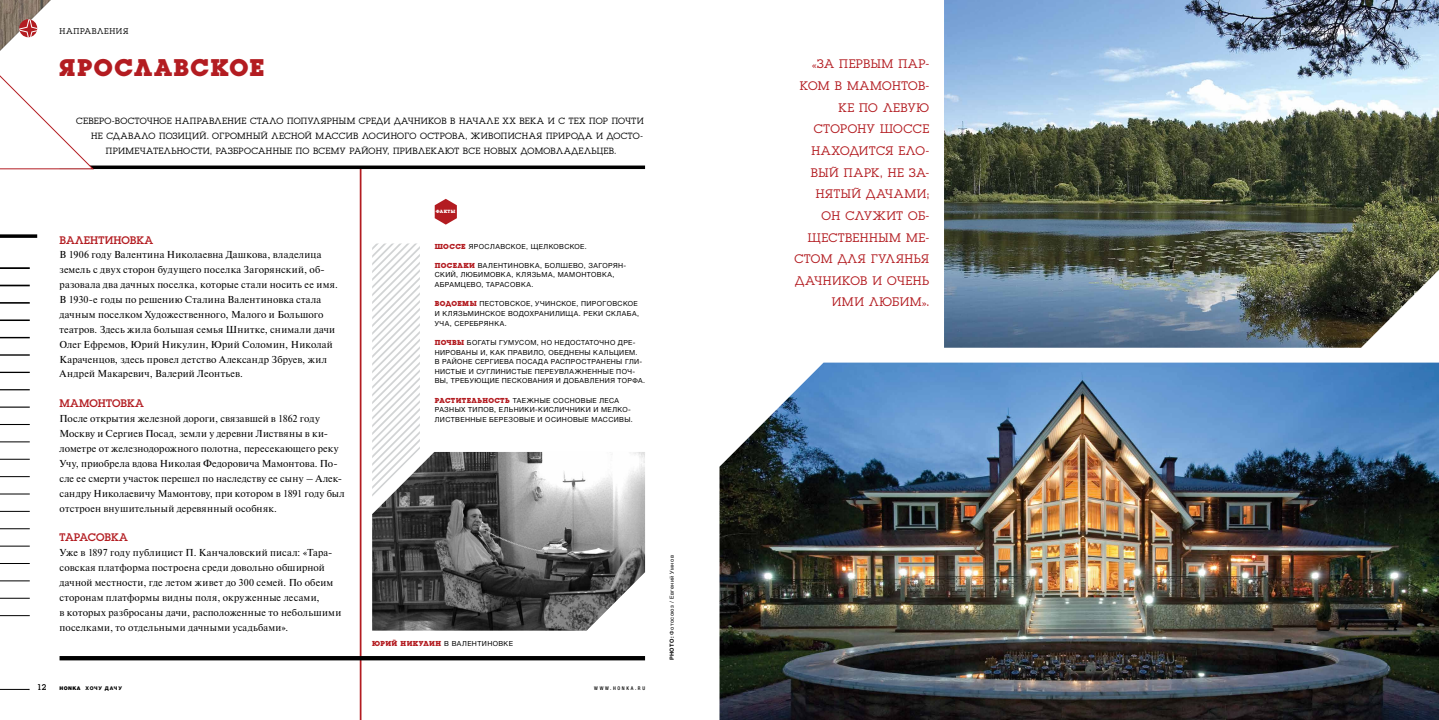
<style>
.page{position:relative;width:1439px;height:720px;background:#fff}
.page>*{position:absolute;margin:0;border:0;box-sizing:border-box;transform-origin:0 0}
.t1{font:700 25.11px "Luga";letter-spacing:.055em;color:#b31c21}
.t2{font:12.95px/21.6px "Luga";letter-spacing:.045em;color:#b31c21;text-align:right}
.t3{font:11.46px "Luga";letter-spacing:.01em;color:#b31c21}
.t4{font:10.06px/14.9px "Newton";letter-spacing:.015em;color:#000}
.t5{font:9.45px "Luga";letter-spacing:.04em;color:#000}
.t6{font:8.66px "Luga";letter-spacing:.075em;color:#000}
.t7{font:8.66px "Luga";color:#000}
.t8{font:7px/9.6px "Helvetica Neue LTW1 G";letter-spacing:.05em;color:#000}
.t9{font:5.6px "Helvetica Neue LTW1 G";letter-spacing:.07em;color:#000}
.t10{font:800 5.08px "Helvetica Neue LTW1 G";letter-spacing:.165em;color:#000}
.t11{font:500 condensed 5.08px "Helvetica Neue LTW1 G";letter-spacing:.325em;color:#000}
.t12{font:700 4.81px "Luga";letter-spacing:.07em;color:#fff}
.s1{font-family:"Luga";font-weight:700;font-size:7.52px;color:#b31c21}
.s2{font-weight:900}
.s3{font-weight:700}
</style>
<div class="page">
<svg style="left:0;top:688px;width:30px;height:2px"></svg>
<svg style="left:0;top:234px;width:37px;height:4px"></svg>
<hr style="left:0;top:267px;width:30px;height:2px;background:#000">
<hr style="left:0;top:284px;width:30px;height:2px;background:#000">
<hr style="left:0;top:302px;width:30px;height:1px;background:#000">
<hr style="left:0;top:319px;width:30px;height:2px;background:#000">
<hr style="left:0;top:337px;width:30px;height:1px;background:#000">
<hr style="left:0;top:354px;width:30px;height:1px;background:#000">
<hr style="left:0;top:371px;width:30px;height:2px;background:#000">
<hr style="left:0;top:389px;width:30px;height:1px;background:#000">
<hr style="left:0;top:406px;width:30px;height:1px;background:#000">
<hr style="left:0;top:424px;width:30px;height:1px;background:#000">
<hr style="left:0;top:441px;width:30px;height:1px;background:#000">
<hr style="left:0;top:458px;width:30px;height:1px;background:#000">
<hr style="left:0;top:476px;width:30px;height:1px;background:#000">
<hr style="left:0;top:493px;width:30px;height:1px;background:#000">
<hr style="left:0;top:511px;width:30px;height:1px;background:#000">
<hr style="left:0;top:528px;width:30px;height:1px;background:#000">
<hr style="left:0;top:545px;width:30px;height:1px;background:#000">
<hr style="left:0;top:563px;width:30px;height:1px;background:#000">
<hr style="left:0;top:580px;width:30px;height:1px;background:#000">
<hr style="left:0;top:598px;width:30px;height:1px;background:#000">
<hr style="left:0;top:615px;width:30px;height:1px;background:#000">
<img style="left:944px;top:0;width:495px;height:347px">
<img style="left:719px;top:362px;width:720px;height:357px">
<img style="left:372px;top:452px;width:273px;height:178px">
<hr style="left:360px;top:167px;width:1px;height:552px;background:#b31c21">
<svg style="left:93px;top:165px;width:552px;height:4px;background:#222"></svg>
<svg style="left:0;top:0;width:93px;height:169px"></svg>
<div style="left:60px;top:655px;width:585px;height:5px;background:#000"></div>
<svg style="left:372px;top:243px;width:48px;height:253px"></svg>
<svg style="left:435px;top:199px;width:22px;height:25px"></svg>
<p class="t6" style="left:60px;top:27px;width:70px">НАПРАВЛЕНИЯ</p>
<h1 class="t1" style="left:60px;top:55px;width:206px">ЯРОСЛАВСКОЕ</h1>
<p class="t5" style="left:76px;top:117px;width:569px">СЕВЕРО-ВОСТОЧНОЕ НАПРАВЛЕНИЕ СТАЛО ПОПУЛЯРНЫМ СРЕДИ ДАЧНИКОВ В НАЧАЛЕ XX ВЕКА И С ТЕХ ПОР ПОЧТИ</p>
<p class="t5" style="left:91px;top:132px;width:553px">НЕ СДАВАЛО ПОЗИЦИЙ. ОГРОМНЫЙ ЛЕСНОЙ МАССИВ ЛОСИНОГО ОСТРОВА, ЖИВОПИСНАЯ ПРИРОДА И ДОСТО-</p>
<p class="t5" style="left:106px;top:147px;width:511px">ПРИМЕЧАТЕЛЬНОСТИ, РАЗБРОСАННЫЕ ПО ВСЕМУ РАЙОНУ, ПРИВЛЕКАЮТ ВСЕ НОВЫХ ДОМОВЛАДЕЛЬЦЕВ.</p>
<p class="t3" style="left:60px;top:234px;width:95px">ВАЛЕНТИНОВКА</p>
<p class="t4" style="left:60px;top:247px;width:280px">В 1906 году Валентина Николаевна Дашкова, владелица земель с двух сторон будущего поселка Загорянский, об&shy;разовала два дачных поселка, которые стали носить ее имя.<br>В 1930-е годы по решению Сталина Валентиновка стала дачным поселком Художественного, Малого и Большого театров. Здесь жила большая семья Шнитке, снимали дачи Олег Ефремов, Юрий Никулин, Юрий Соломин, Николай Караченцов, здесь провел детство Александр Збруев, жил Андрей Макаревич, Валерий Леонтьев.</p>
<p class="t3" style="left:60px;top:398px;width:86px">МАМОНТОВКА</p>
<p class="t4" style="left:60px;top:411px;width:287px">После открытия железной дороги, связавшей в 1862 году Москву и Сергиев Посад, земли у деревни Листвяны в ки&shy;лометре от железнодорожного полотна, пересекающего реку Учу, приобрела вдова Николая Федоровича Мамонтова. По&shy;сле ее смерти участок перешел по наследству ее сыну – Алек&shy;сандру Николаевичу Мамонтову, при котором в 1891 году был отстроен внушительный деревянный особняк.</p>
<p class="t3" style="left:60px;top:531px;width:70px">ТАРАСОВКА</p>
<p class="t4" style="left:60px;top:544px;width:283px">Уже в 1897 году публицист П. Канчаловский писал: «Тара&shy;совская платформа построена среди довольно обширной дачной местности, где летом живет до 300 семей. По обеим сторонам платформы видны поля, окруженные лесами,<br>в которых разбросаны дачи, расположенные то небольшими поселками, то отдельными дачными усадьбами».</p>
<p class="t12" style="left:436px;top:209px;width:21px">ФАКТЫ</p>
<p class="t8" style="left:435px;top:241px;width:154px"><span class="s1">ШОССЕ</span> ЯРОСЛАВСКОЕ, ЩЕЛКОВСКОЕ.</p>
<p class="t8" style="left:435px;top:260px;width:193px"><span class="s1">ПОСЕЛКИ</span> ВАЛЕНТИНОВКА, БОЛШЕВО, ЗАГОРЯН-<br>СКИЙ, ЛЮБИМОВКА, КЛЯЗЬМА, МАМОНТОВКА,<br>АБРАМЦЕВО, ТАРАСОВКА.</p>
<p class="t8" style="left:435px;top:299px;width:206px"><span class="s1">ВОДОЕМЫ</span> ПЕСТОВСКОЕ, УЧИНСКОЕ, ПИРОГОВСКОЕ<br>И КЛЯЗЬМИНСКОЕ ВОДОХРАНИЛИЩА. РЕКИ СКЛАБА,<br>УЧА, СЕРЕБРЯНКА.</p>
<p class="t8" style="left:435px;top:337px;width:212px"><span class="s1">ПОЧВЫ</span> БОГАТЫ ГУМУСОМ, НО НЕДОСТАТОЧНО ДРЕ-НИРОВАНЫ И, КАК ПРАВИЛО, ОБЕДНЕНЫ КАЛЬЦИЕМ.<br>В РАЙОНЕ СЕРГИЕВА ПОСАДА РАСПРОСТРАНЕНЫ ГЛИ-НИСТЫЕ И СУГЛИНИСТЫЕ ПЕРЕУВЛАЖНЕННЫЕ ПОЧ-ВЫ, ТРЕБУЮЩИЕ ПЕСКОВАНИЯ И ДОБАВЛЕНИЯ ТОРФА.</p>
<p class="t8" style="left:435px;top:395px;width:199px"><span class="s1">РАСТИТЕЛЬНОСТЬ</span> ТАЕЖНЫЕ СОСНОВЫЕ ЛЕСА<br>РАЗНЫХ ТИПОВ, ЕЛЬНИКИ-КИСЛИЧНИКИ И МЕЛКО-<br>ЛИСТВЕННЫЕ БЕРЕЗОВЫЕ И ОСИНОВЫЕ МАССИВЫ.</p>
<p class="t8" style="left:372px;top:638px;width:142px"><span class="s1">ЮРИЙ НИКУЛИН</span> В ВАЛЕНТИНОВКЕ</p>
<p class="t7" style="left:37px;top:682px;width:11px">12</p>
<p class="t10" style="left:60px;top:685px;width:64px"><span class="s2">HONKA</span> ХОЧУ ДАЧУ</p>
<p class="t11" style="left:594px;top:685px;width:52px">WWW.HONKA.RU</p>
<p class="t9" style="left:668px;top:660px;width:106px;rotate:-90deg"><span class="s3">PHOTO:</span> Фотосоюз / Евгений Умнов</p>
<p class="t2" style="left:794px;top:53px;width:136px">«ЗА ПЕРВЫМ ПАР-<br>КОМ В МАМОНТОВ-<br>КЕ ПО ЛЕВУЮ<br>СТОРОНУ ШОССЕ<br>НАХОДИТСЯ ЕЛО-<br>ВЫЙ ПАРК, НЕ ЗА-<br>НЯТЫЙ ДАЧАМИ;<br>ОН СЛУЖИТ ОБ-<br>ЩЕСТВЕННЫМ МЕ-<br>СТОМ ДЛЯ ГУЛЯНЬЯ<br>ДАЧНИКОВ И ОЧЕНЬ<br>ИМИ ЛЮБИМ».</p>
</div>
